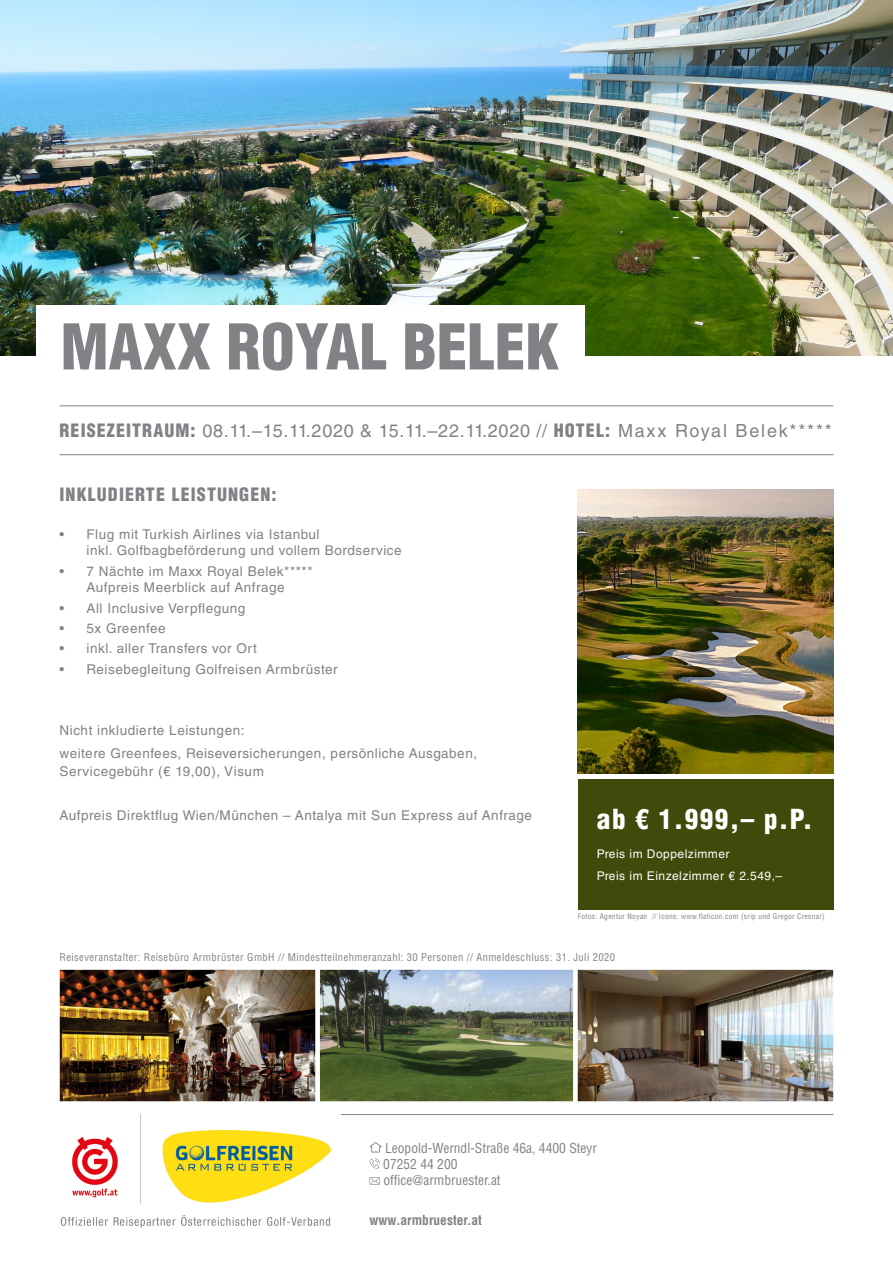
<style>
.page{position:relative;width:893px;height:1263px;background:#fff}
.page>*{position:absolute;margin:0;border:0;box-sizing:border-box;transform-origin:0 0}
.t1{font:900 condensed 61.5px "Helvetica LT Std";color:#808285}
.t2{font:900 condensed 27px "Helvetica LT Std";color:#fff}
.t3{font:18px "Helvetica LT Std";letter-spacing:.04em;color:#808285}
.t4{font:900 condensed 18px "Helvetica LT Std";letter-spacing:.06em;color:#808285}
.t5{font:13.5px/16.2px "Helvetica LT Std";letter-spacing:.04em;color:#808285}
.t6{font:condensed 13.5px/16.2px "Helvetica LT Std";color:#808285}
.t7{font:700 condensed 13.5px "Helvetica LT Std";color:#808285}
.t8{font:12px/22.2px "Helvetica LT Std";letter-spacing:.04em;color:#fff}
.t9{font:condensed 10.5px "Helvetica LT Std";letter-spacing:.04em;color:#808285}
.t10{font:condensed 7.5px "Helvetica LT Std";letter-spacing:.04em;color:#808285}
.s1{font-weight:900;font-stretch:condensed}
</style>
<div class="page">
<hr style="left:60px;top:1114px;width:773px;height:1px;background:#808285">
<svg style="left:369px;top:1142px;width:13px;height:10px"></svg>
<svg style="left:369px;top:1158px;width:11px;height:11px"></svg>
<svg style="left:369px;top:1177px;width:11px;height:8px"></svg>
<img style="left:60px;top:970px;width:773px;height:131px">
<div style="left:315px;top:965px;width:263px;height:141px;border:4px solid #fff"></div>
<div style="left:573px;top:965px;width:265px;height:141px;border:4px solid #fff"></div>
<img style="left:578px;top:489px;width:255px;height:284px">
<div style="left:55px;top:965px;width:265px;height:141px;border:4px solid #fff"></div>
<img style="left:0;top:0;width:893px;height:355px">
<div style="left:36px;top:305px;width:549px;height:71px;background:#fff"></div>
<hr style="left:60px;top:454px;width:773px;height:1px;background:#808285">
<hr style="left:60px;top:406px;width:773px;height:1px;background:#808285">
<div style="left:578px;top:780px;width:255px;height:130px;background:#404a0b"></div>
<img style="left:60px;top:1114px;width:280px;height:114px">
<h1 class="t1" style="left:61px;top:308px;width:501px">MAXX ROYAL BELEK</h1>
<h3 class="t3" style="left:60px;top:420px;width:774px"><span class="s1">REISEZEITRAUM:</span> 08.11.–15.11.2020 &amp; 15.11.–22.11.2020 // <span class="s1">HOTEL:</span> Maxx Royal Belek*****</h3>
<h3 class="t4" style="left:60px;top:483px;width:219px">INKLUDIERTE LEISTUNGEN:</h3>
<p class="t5" style="left:87px;top:526px;width:317px;text-indent:-27px">• Flug mit Turkish Airlines via Istanbul<br>inkl. Golfbagbeförderung und vollem Bordservice</p>
<p class="t5" style="left:60px;top:563px;width:255px;text-align:center">• 7 Nächte im Maxx Royal Belek*****<br>Aufpreis Meerblick auf Anfrage</p>
<p class="t5" style="left:60px;top:600px;width:187px">• All Inclusive Verpflegung</p>
<p class="t5" style="left:60px;top:620px;width:108px">• 5x Greenfee</p>
<p class="t5" style="left:60px;top:641px;width:199px">• inkl. aller Transfers vor Ort</p>
<p class="t5" style="left:60px;top:661px;width:280px">• Reisebegleitung Golfreisen Armbrüster</p>
<p class="t5" style="left:60px;top:719px;width:419px;line-height:22.2px">Nicht inkludierte Leistungen:<br>weitere Greenfees, Reiseversicherungen, persönliche Ausgaben,</p>
<p class="t5" style="left:60px;top:763px;width:206px">Servicegebühr (€ 19,00), Visum</p>
<p class="t5" style="left:60px;top:807px;width:474px">Aufpreis Direktflug Wien/München – Antalya mit Sun Express auf Anfrage</p>
<h2 class="t2" style="left:597px;top:802px;width:217px">ab € 1.999,– p.P.</h2>
<p class="t8" style="left:597px;top:842px;width:187px">Preis im Doppelzimmer<br>Preis im Einzelzimmer € 2.549,–</p>
<p class="t10" style="left:578px;top:911px;width:248px">Fotos: Agentur Noyan // Icons: www.flaticon.com (srip und Gregor Cresnar)</p>
<p class="t9" style="left:60px;top:951px;width:557px">Reiseveranstalter: Reisebüro Armbrüster GmbH // Mindestteilnehmeranzahl: 30 Personen // Anmeldeschluss: 31. Juli 2020</p>
<p class="t6" style="left:383px;top:1139px;width:215px">Leopold-Werndl-Straße 46a, 4400 Steyr<br>07252 44 200<br>office@armbruester.at</p>
<p class="t7" style="left:369px;top:1211px;width:114px">www.armbruester.at</p>
</div>
